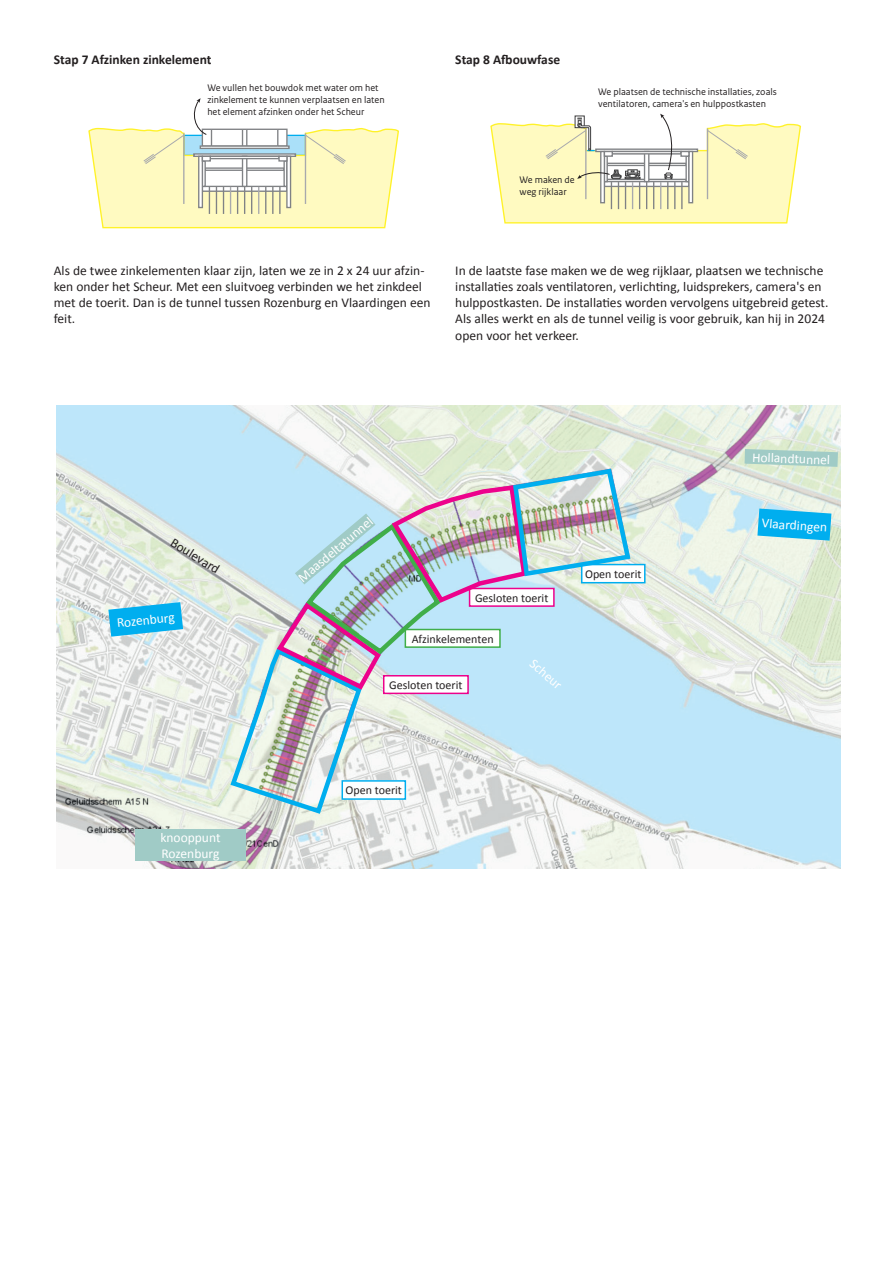
<style>
.page{position:relative;width:893px;height:1263px;background:#fff}
.page>*{position:absolute;margin:0;border:0;box-sizing:border-box;transform-origin:0 0}
.t1{font:700 14.85px "Rijksoverheid Sans Heading";color:#231f20}
.t2{font:13.5px/16.2px "Calibri";color:#231f20}
.t3{font:13.5px/16.2px "Calibri";color:#fff}
.t4{font:700 13.5px "Calibri";color:#231f20}
.t5{font:12px "Calibri";color:#231f20}
.t6{font:9.9px/12px "Rijksoverheid Sans Text";color:#231f20}
</style>
<div class="page">
<svg style="left:88px;top:98px;width:311px;height:131px"></svg>
<svg style="left:490px;top:113px;width:311px;height:111px"></svg>
<img style="left:56px;top:405px;width:784px;height:464px">
<div style="left:582px;top:564px;width:63px;height:19px;background:#fff"></div>
<div style="left:581px;top:564px;width:64px;height:19px;border:2px solid #00aeef"></div>
<svg style="left:757px;top:508px;width:74px;height:33px;background:#2dbbed"></svg>
<svg style="left:108px;top:602px;width:75px;height:35px;background:#39bcec"></svg>
<svg style="left:744px;top:449px;width:94px;height:18px;background:#abd1c7"></svg>
<svg style="left:228px;top:466px;width:405px;height:351px;background:#c8d9e1"></svg>
<div style="left:135px;top:829px;width:111px;height:32px;background:#a0cbc6"></div>
<p class="t4" style="left:54px;top:51px;width:159px">Stap 7 Afzinken zinkelement</p>
<p class="t1" style="left:496px;top:48px;width:9px">8</p>
<p class="t4" style="left:455px;top:51px;width:106px">Stap 8 Afbouwfase</p>
<p class="t1" style="left:94px;top:52px;width:149px">7 Afzinken zinkelement</p>
<p class="t6" style="left:207px;top:82px;width:179px">We vullen het bouwdok met water om het zinkelement te kunnen verplaatsen en laten het element afzinken onder het Scheur</p>
<p class="t6" style="left:598px;top:86px;width:180px">We plaatsen de technische installaties, zoals ventilatoren, camera's en hulppostkasten</p>
<p class="t6" style="left:520px;top:174px;width:57px">We maken de weg rijklaar</p>
<p class="t2" style="left:54px;top:262px;width:378px">Als de twee zinkelementen klaar zijn, laten we ze in 2 x 24 uur afzin&shy;ken onder het Scheur. Met een sluitvoeg verbinden we het zinkdeel met de toerit. Dan is de tunnel tussen Rozenburg en Vlaardingen een feit.</p>
<p class="t2" style="left:455px;top:262px;width:375px">In de laatste fase maken we de weg rijklaar, plaatsen we technische installaties zoals ventilatoren, verlichting, luidsprekers, camera's en hulppostkasten. De installaties worden vervolgens uitgebreid getest.<br>Als alles werkt en als de tunnel veilig is voor gebruik, kan hij in 2024 open voor het verkeer.</p>
<p class="t2" style="left:176px;top:534px;width:57px;rotate:32deg">Boulevard</p>
<p class="t3" style="left:116px;top:615px;width:59px;rotate:-6deg">Rozenburg</p>
<p class="t3" style="left:295px;top:573px;width:94px;rotate:-40deg">Maasdeltatunnel</p>
<p class="t5" style="left:475px;top:590px;width:75px">Gesloten toerit</p>
<p class="t5" style="left:585px;top:566px;width:58px">Open toerit</p>
<p class="t3" style="left:752px;top:449px;width:79px;rotate:2deg">Hollandtunnel</p>
<p class="t3" style="left:762px;top:515px;width:67px;rotate:4deg">Vlaardingen</p>
<p class="t3" style="left:160px;top:830px;width:62px">knooppunt<br>Rozenburg</p>
<p class="t5" style="left:412px;top:631px;width:83px">Afzinkelementen</p>
<p class="t5" style="left:389px;top:677px;width:75px">Gesloten toerit</p>
<p class="t3" style="left:537px;top:656px;width:39px;rotate:40deg">Scheur</p>
<p class="t5" style="left:346px;top:783px;width:58px">Open toerit</p>
</div>
